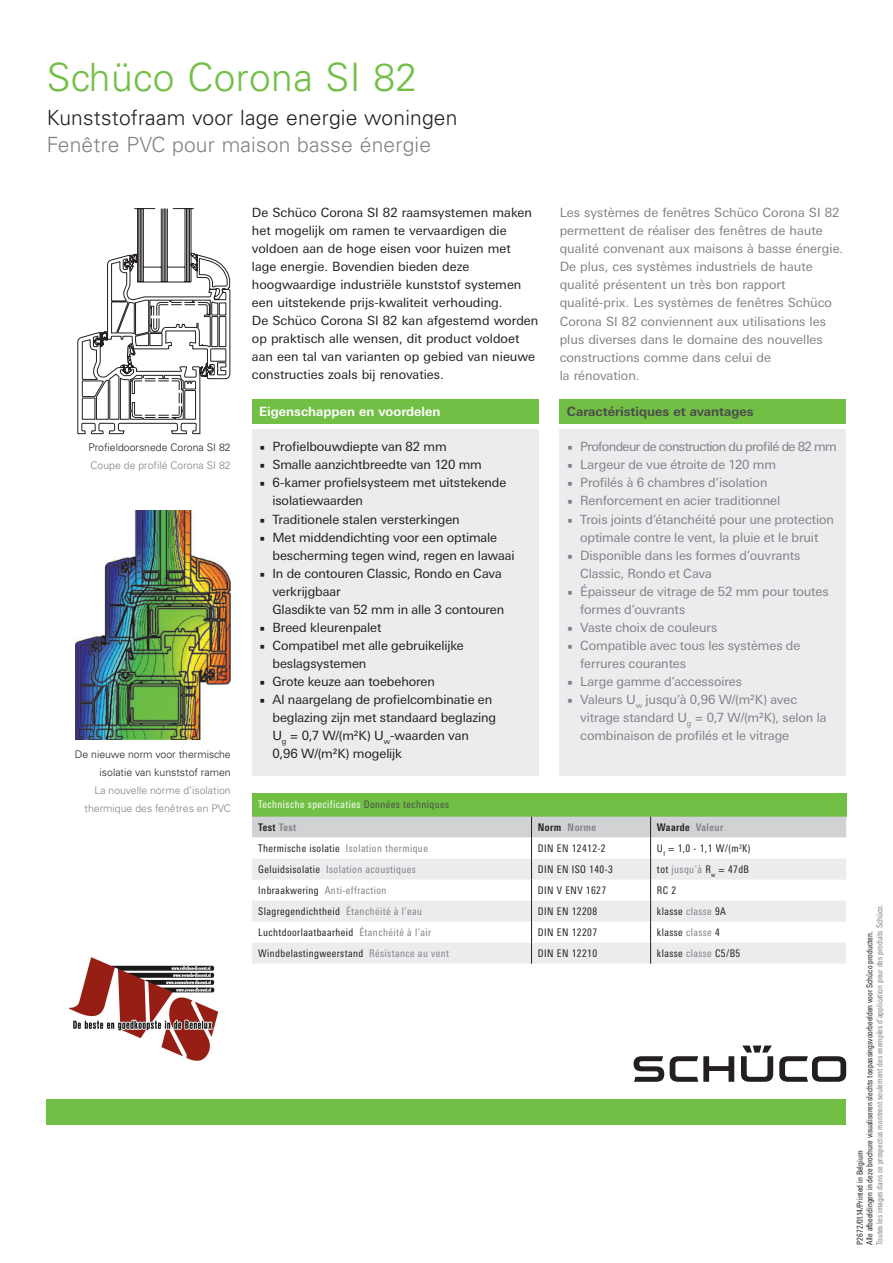
<style>
.page{position:relative;width:893px;height:1263px;background:#fff}
.page>*{position:absolute;margin:0;border:0;box-sizing:border-box;transform-origin:0 0}
.t1{font:300 39px "Univers LT Std";letter-spacing:.01em;color:#71bf44}
.t2{font:300 21px "Univers LT Std";letter-spacing:.01em;color:#231f20}
.t3{font:300 21px "Univers LT Std";letter-spacing:.01em;color:#808285}
.t4{font:12.75px/18px "LT Univers Basic";letter-spacing:-.005em;color:#231f20}
.t5{font:12.75px/18px "LT Univers Basic";letter-spacing:-.005em;color:#808285}
.t6{font:12.75px "LT Univers Basic";letter-spacing:-.05em;color:#808285}
.t7{font:700 12.75px "LT Univers Basic";color:#4b4c4d}
.t8{font:700 12.75px "LT Univers Basic";color:#fff}
.t9{font:condensed 10.5px "LT Univers";letter-spacing:.04em;color:#231f20}
.t10{font:300 10.5px/18px "Univers LT Std";color:#231f20;text-align:right}
.t11{font:300 10.5px/18px "Univers LT Std";color:#808285;text-align:right}
.t12{font:condensed 10.5px "LT Univers";letter-spacing:.04em;color:#808285}
.t13{font:condensed 10.5px/23.1px "LT Univers";letter-spacing:.04em;color:#fff}
.t14{font:700 condensed 10.5px "LT Univers";letter-spacing:.04em;color:#231f20}
.t15{font:700 condensed 10.5px "LT Univers";letter-spacing:.04em;color:#808285}
.t16{font:condensed 8.25px/9.9px "LT Univers";color:#231f20}
.t17{font:condensed 8.25px "LT Univers";color:#808285}
.s1{font-family:"Minion Pro"}
.s2{color:#4b4c4d}
.s3{font-weight:700;color:#231f20}
.s4{font-weight:700;color:#808285}
.s5{color:#231f20}
.s6{color:#808285}
</style>
<div class="page">
<div style="left:252px;top:399px;width:286px;height:27px;background:#71bf44"></div>
<div style="left:560px;top:399px;width:286px;height:27px;background:#71bf44"></div>
<div style="left:252px;top:426px;width:286px;height:349px;background:#ececee"></div>
<div style="left:560px;top:426px;width:286px;height:349px;background:#ececee"></div>
<div style="left:252px;top:793px;width:594px;height:24px;background:#71bf44"></div>
<svg style="left:252px;top:817px;width:594px;height:146px"></svg>
<svg style="left:77px;top:208px;width:153px;height:226px"></svg>
<img style="left:76px;top:510px;width:155px;height:229px">
<div style="left:47px;top:1100px;width:799px;height:25px;background:#71bf44"></div>
<svg style="left:634px;top:1056px;width:30px;height:26px"></svg>
<svg style="left:670px;top:1056px;width:64px;height:26px"></svg>
<svg style="left:779px;top:1056px;width:67px;height:26px"></svg>
<svg style="left:741px;top:1045px;width:32px;height:37px"></svg>
<div style="left:250px;top:424px;width:295px;height:5px;background:#fff"></div>
<div style="left:558px;top:424px;width:295px;height:5px;background:#fff"></div>
<img style="left:69px;top:957px;width:149px;height:104px">
<h1 class="t1" style="left:47px;top:54px;width:372px">Schüco Corona SI 82</h1>
<h2 class="t2" style="left:47px;top:105px;width:412px">Kunststofraam voor lage energie woningen</h2>
<h2 class="t3" style="left:47px;top:132px;width:386px">Fenêtre PVC pour maison basse énergie</h2>
<p class="t10" style="left:88px;top:439px;width:144px">Profieldoorsnede Corona SI 82</p>
<p class="t11" style="left:91px;top:457px;width:142px">Coupe de profilé Corona SI 82</p>
<p class="t10" style="left:75px;top:745px;width:157px">De nieuwe norm voor thermische isolatie van kunststof ramen</p>
<p class="t11" style="left:85px;top:781px;width:148px">La nouvelle norme d’isolation thermique des fenêtres en PVC</p>
<p class="t4" style="left:252px;top:204px;width:288px">De Schüco Corona SI 82 raamsystemen maken het mogelijk om ramen te vervaardigen die voldoen aan de hoge eisen voor huizen met lage energie. Bovendien bieden deze hoogwaardige industriële kunststof systemen een uitstekende prijs-kwaliteit verhouding.<br>De Schüco Corona SI 82 kan afgestemd worden op praktisch alle wensen, dit product voldoet aan een tal van varianten op gebied van nieuwe constructies zoals bij renovaties.</p>
<p class="t5" style="left:560px;top:204px;width:285px">Les systèmes de fenêtres Schüco Corona SI 82 permettent de réaliser des fenêtres de haute qualité convenant aux maisons à basse énergie.<br>De plus, ces systèmes industriels de haute qualité présentent un très bon rapport qualité-prix. Les systèmes de fenêtres Schüco Corona SI 82 conviennent aux utilisations les plus diverses dans le domaine des nouvelles constructions comme dans celui de<br>la rénovation.</p>
<p class="t8" style="left:259px;top:404px;width:183px">Eigenschappen en voordelen</p>
<p class="t4" style="left:260px;top:438px;width:189px"><span class="s1">■</span> Profielbouwdiepte van 82 mm</p>
<p class="t4" style="left:260px;top:456px;width:224px"><span class="s1">■</span> Smalle aanzichtbreedte van 120 mm</p>
<p class="t4" style="left:272px;top:474px;width:235px;text-indent:-13px"><span class="s1">■</span> 6-kamer profielsysteem met uitstekende isolatiewaarden</p>
<p class="t4" style="left:260px;top:510px;width:202px"><span class="s1">■</span> Traditionele stalen versterkingen</p>
<p class="t4" style="left:272px;top:528px;width:244px;text-indent:-13px"><span class="s1">■</span> Met middendichting voor een optimale bescherming tegen wind, regen en lawaai</p>
<p class="t4" style="left:272px;top:564px;width:233px;text-indent:-13px"><span class="s1">■</span> In de contouren Classic, Rondo en Cava verkrijgbaar<br>Glasdikte van 52 mm in alle 3 contouren</p>
<p class="t4" style="left:260px;top:618px;width:123px"><span class="s1">■</span> Breed kleurenpalet</p>
<p class="t4" style="left:272px;top:636px;width:193px;text-indent:-13px"><span class="s1">■</span> Compatibel met alle gebruikelijke beslagsystemen</p>
<p class="t4" style="left:260px;top:672px;width:177px"><span class="s1">■</span> Grote keuze aan toebehoren</p>
<p class="t4" style="left:272px;top:690px;width:225px;text-indent:-13px"><span class="s1">■</span> Al naargelang de profielcombinatie en beglazing zijn met standaard beglazing U<sub>g</sub> = 0,7 W/(m²K) U<sub>w</sub>-waarden van 0,96 W/(m²K) mogelijk</p>
<p class="t7" style="left:567px;top:404px;width:188px">Caractéristiques et avantages</p>
<p class="t6" style="left:567px;top:440px;width:271px"><span class="s1">■</span> Profondeur de construction du profilé de 82 mm</p>
<p class="t5" style="left:567px;top:456px;width:210px"><span class="s1">■</span> Largeur de vue étroite de 120 mm</p>
<p class="t5" style="left:567px;top:474px;width:202px"><span class="s1">■</span> Profilés à 6 chambres d’isolation</p>
<p class="t5" style="left:567px;top:492px;width:214px"><span class="s1">■</span> Renforcement en acier traditionnel</p>
<p class="t5" style="left:567px;top:510px;width:268px;text-align:center"><span class="s1">■</span> Trois joints d’étanchéité pour une protection optimale contre le vent, la pluie et le bruit</p>
<p class="t5" style="left:580px;top:546px;width:222px;text-indent:-13px"><span class="s1">■</span> Disponible dans les formes d’ouvrants<br>Classic, Rondo et Cava</p>
<p class="t5" style="left:580px;top:582px;width:250px;text-indent:-13px"><span class="s1">■</span> Épaisseur de vitrage de 52 mm pour toutes formes d’ouvrants</p>
<p class="t5" style="left:567px;top:618px;width:151px"><span class="s1">■</span> Vaste choix de couleurs</p>
<p class="t5" style="left:580px;top:636px;width:222px;text-indent:-13px"><span class="s1">■</span> Compatible avec tous les systèmes de ferrures courantes</p>
<p class="t5" style="left:567px;top:672px;width:176px"><span class="s1">■</span> Large gamme d’accessoires</p>
<p class="t5" style="left:580px;top:690px;width:248px;text-indent:-13px"><span class="s1">■</span> Valeurs U<sub>w</sub> jusqu’à 0,96 W/(m²K) avec vitrage standard U<sub>g</sub> = 0,7 W/(m²K), selon la combinaison de profilés et le vitrage</p>
<p class="t13" style="left:258px;top:793px;width:192px">Technische specificaties <span class="s2">Données techniques<br></span><span class="s3">Test</span> <span class="s4">Test</span></p>
<p class="t15" style="left:538px;top:821px;width:60px"><span class="s5">Norm</span> Norme</p>
<p class="t14" style="left:657px;top:821px;width:68px">Waarde <span class="s6">Valeur</span></p>
<p class="t9" style="left:258px;top:842px;width:171px">Thermische isolatie <span class="s6">Isolation thermique</span></p>
<p class="t9" style="left:538px;top:842px;width:69px">DIN EN 12412-2</p>
<p class="t9" style="left:657px;top:842px;width:95px">U<sub>f</sub> = 1,0 - 1,1 W/(m<sup>2</sup>K)</p>
<p class="t12" style="left:258px;top:863px;width:159px"><span class="s5">Geluidsisolatie</span> Isolation acoustiques</p>
<p class="t9" style="left:538px;top:863px;width:77px">DIN EN ISO 140-3</p>
<p class="t9" style="left:657px;top:863px;width:94px">tot <span class="s6">jusqu’à</span> R<sub>w</sub> = 47dB</p>
<p class="t12" style="left:258px;top:884px;width:130px"><span class="s5">Inbraakwering</span> Anti-effraction</p>
<p class="t9" style="left:538px;top:884px;width:70px">DIN V ENV 1627</p>
<p class="t9" style="left:657px;top:884px;width:21px">RC 2</p>
<p class="t9" style="left:258px;top:905px;width:165px">Slagregendichtheid <span class="s6">Étanchéité à l’eau</span></p>
<p class="t9" style="left:538px;top:905px;width:61px">DIN EN 12208</p>
<p class="t9" style="left:657px;top:905px;width:71px">klasse <span class="s6">classe</span> 9A</p>
<p class="t9" style="left:258px;top:926px;width:174px">Luchtdoorlaatbaarheid <span class="s6">Étanchéité à l’air</span></p>
<p class="t9" style="left:538px;top:926px;width:61px">DIN EN 12207</p>
<p class="t9" style="left:657px;top:926px;width:64px">klasse <span class="s6">classe</span> 4</p>
<p class="t9" style="left:258px;top:947px;width:192px">Windbelastingweerstand <span class="s6">Résistance au vent</span></p>
<p class="t9" style="left:538px;top:947px;width:61px">DIN EN 12210</p>
<p class="t9" style="left:657px;top:947px;width:85px">klasse <span class="s6">classe</span> C5/B5</p>
<p class="t17" style="left:875px;top:1245px;width:342px;rotate:-90deg">Toutes les images dans ce prospectus montrent seulement des exemples d‘application pour des produits Schüco.</p>
<p class="t16" style="left:855px;top:1245px;width:315px;rotate:-90deg">P2672/01.14/Printed in Belgium<br>Alle afbeeldingen in deze brochure visualiseren slechts toepassingsvoorbeelden voor Schüco producten.</p>
</div>
